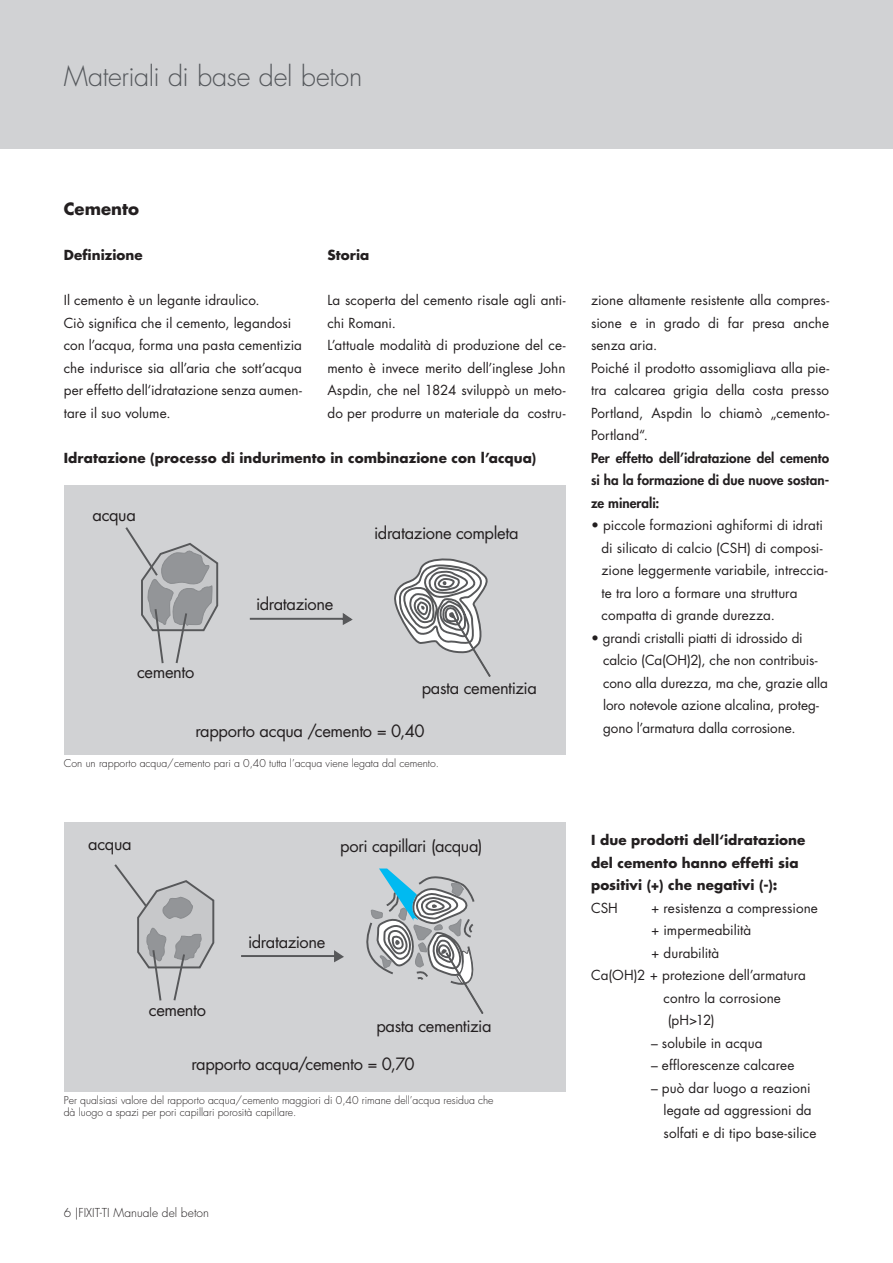
<style>
.page{position:relative;width:893px;height:1263px;background:#fff}
.page>*{position:absolute;margin:0;border:0;box-sizing:border-box;transform-origin:0 0}
.t1{font:300 27px "Futura Std";letter-spacing:-.015em;color:#55585c}
.t2{font:16.5px "Futura Std";letter-spacing:-.025em;color:#231f20}
.t3{font:700 16.5px "Futura Std";color:#231f20}
.t4{font:13.5px/22.5px "Futura Std";letter-spacing:.005em;color:#231f20}
.t5{font:700 13.5px/22.5px "Futura Std";letter-spacing:.005em;color:#231f20}
.t6{font:800 13.5px/22.5px "Futura Std";letter-spacing:.005em;color:#231f20;text-align:justify}
.t7{font:300 12px "Futura Std";letter-spacing:.005em;color:#231f20}
.t8{font:300 10.5px/12.6px "Futura Std";color:#231f20}
</style>
<div class="page">
<div style="left:0;top:0;width:893px;height:149px;background:#d1d2d4"></div>
<div style="left:64px;top:485px;width:502px;height:270px;background:#d1d2d4"></div>
<svg style="left:125px;top:527px;width:366px;height:150px"></svg>
<div style="left:64px;top:823px;width:502px;height:269px;background:#d1d2d4"></div>
<svg style="left:114px;top:864px;width:370px;height:150px"></svg>
<h1 class="t1" style="left:64px;top:60px;width:300px">Materiali di base del beton</h1>
<p class="t3" style="left:64px;top:198px;width:77px">Cemento</p>
<p class="t5" style="left:64px;top:244px;width:81px">Definizione</p>
<p class="t4" style="left:64px;top:289px;width:240px">Il cemento è un legante idraulico.<br>Ciò significa che il cemento, legandosi con l’acqua, forma una pasta cementizia che indurisce sia all’aria che sott’acqua per effetto dell‘idratazione senza aumen&shy;tare il suo volume.</p>
<p class="t5" style="left:327px;top:244px;width:43px">Storia</p>
<p class="t4" style="left:327px;top:289px;width:240px">La scoperta del cemento risale agli anti&shy;chi Romani.<br>L’attuale modalità di produzione del ce&shy;mento è invece merito dell’inglese John Aspdin, che nel 1824 sviluppò un meto&shy;do per produrre un materiale da costru-</p>
<p class="t4" style="left:591px;top:289px;width:240px">zione altamente resistente alla compres&shy;sione e in grado di far presa anche senza aria.<br>Poiché il prodotto assomigliava alla pie&shy;tra calcarea grigia della costa presso<br>Portland, Aspdin lo chiamò „cemento-<br>Portland“.</p>
<p class="t5" style="left:64px;top:446px;width:474px">Idratazione (processo di indurimento in combinazione con l’acqua)</p>
<p class="t6" style="left:591px;top:446px;width:240px">Per effetto dell’idratazione del cemento si ha la formazione di due nuove sostan&shy;ze minerali:</p>
<p class="t4" style="left:602px;top:514px;width:227px;text-indent:-11px">• piccole formazioni aghiformi di idrati di silicato di calcio (CSH) di composi&shy;zione leggermente variabile, intreccia&shy;te tra loro a formare una struttura compatta di grande durezza.</p>
<p class="t4" style="left:603px;top:627px;width:226px;text-indent:-12px">• grandi cristalli piatti di idrossido di calcio (Ca(OH)2), che non contribuis&shy;cono alla durezza, ma che, grazie alla loro notevole azione alcalina, proteg&shy;gono l’armatura dalla corrosione.</p>
<p class="t2" style="left:92px;top:505px;width:45px">acqua</p>
<p class="t2" style="left:374px;top:522px;width:146px">idratazione completa</p>
<p class="t2" style="left:256px;top:593px;width:79px">idratazione</p>
<p class="t2" style="left:137px;top:661px;width:59px">cemento</p>
<p class="t2" style="left:422px;top:677px;width:117px">pasta cementizia</p>
<p class="t2" style="left:195px;top:720px;width:231px">rapporto acqua /cemento = 0,40</p>
<p class="t8" style="left:64px;top:757px;width:377px">Con un rapporto acqua/cemento pari a 0,40 tutta l’acqua viene legata dal cemento.</p>
<p class="t2" style="left:88px;top:833px;width:45px">acqua</p>
<p class="t2" style="left:340px;top:835px;width:144px">pori capillari (acqua)</p>
<p class="t2" style="left:149px;top:1000px;width:59px">cemento</p>
<p class="t2" style="left:248px;top:931px;width:79px">idratazione</p>
<p class="t2" style="left:376px;top:1015px;width:117px">pasta cementizia</p>
<p class="t2" style="left:191px;top:1053px;width:225px">rapporto acqua/cemento = 0,70</p>
<p class="t8" style="left:64px;top:1094px;width:431px">Per qualsiasi valore del rapporto acqua/cemento maggiori di 0,40 rimane dell’acqua residua che dà luogo a spazi per pori capillari porosità capillare.</p>
<p class="t7" style="left:64px;top:1205px;width:147px">6 |FIXIT-TI Manuale del beton</p>
<p class="t5" style="left:591px;top:829px;width:216px">I due prodotti dell‘idratazione del cemento hanno effetti sia positivi (+) che negativi (-):</p>
<p class="t4" style="left:591px;top:897px;width:28px">CSH</p>
<p class="t4" style="left:651px;top:897px;width:168px">+ resistenza a compressione</p>
<p class="t4" style="left:651px;top:919px;width:102px">+ impermeabilità</p>
<p class="t4" style="left:651px;top:942px;width:70px">+ durabilità</p>
<p class="t4" style="left:591px;top:964px;width:216px">Ca(OH)2 + protezione dell’armatura</p>
<p class="t4" style="left:663px;top:987px;width:119px">contro la corrosione</p>
<p class="t4" style="left:668px;top:1009px;width:49px">(pH&gt;12)</p>
<p class="t4" style="left:651px;top:1032px;width:113px">– solubile in acqua</p>
<p class="t4" style="left:651px;top:1054px;width:145px">– efflorescenze calcaree</p>
<p class="t4" style="left:663px;top:1077px;width:154px;text-indent:-12px">– può dar luogo a reazioni legate ad aggressioni da solfati e di tipo base-silice</p>
</div>
